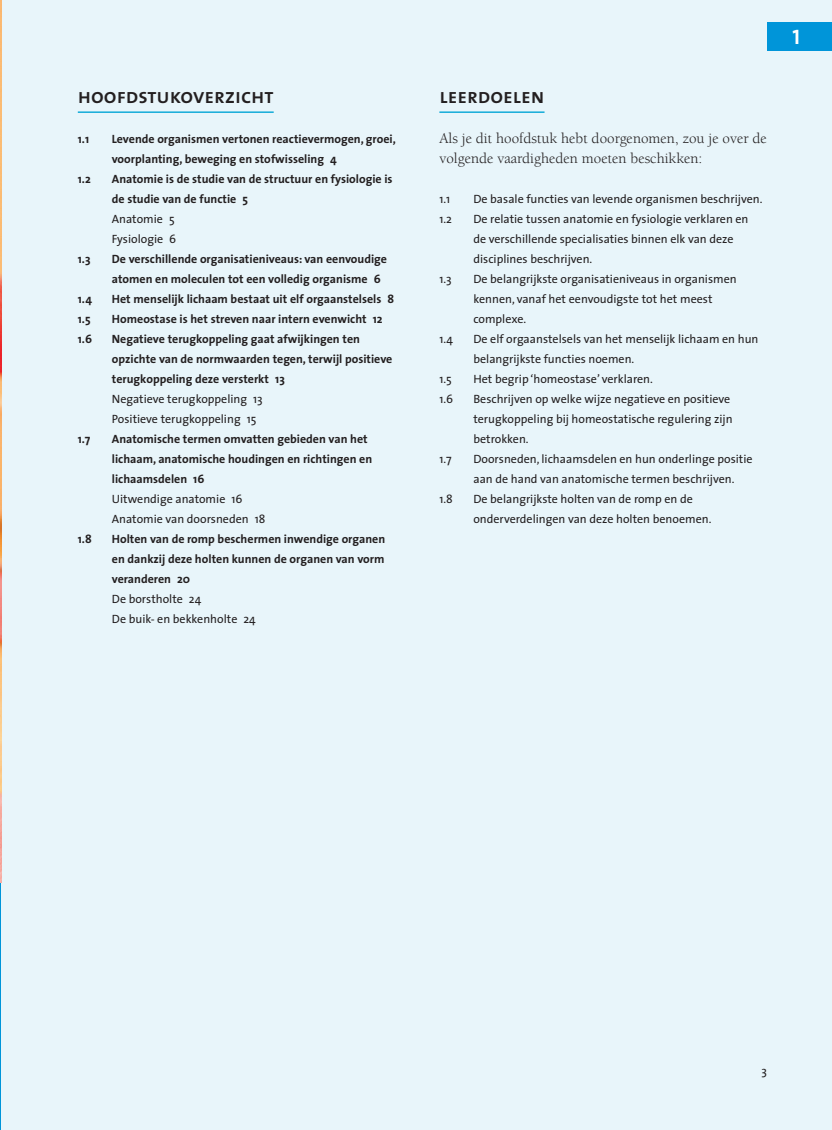
<style>
.page{position:relative;width:832px;height:1130px;background:#fff}
.page>*{position:absolute;margin:0;border:0;box-sizing:border-box;transform-origin:0 0}
.t1{font:21px "The Sans Semi Bold Caps";color:#231f20}
.t2{font:21px "The Sans Bold Caps";color:#fff}
.t3{font:15px/20px "Berkeley";color:#231f20}
.t4{font:12px/20px "The Sans";color:#231f20}
.t5{font:700 12px/20px "The Sans";color:#231f20}
</style>
<div class="page">
<div style="left:1px;top:0;width:831px;height:1129px;background:#e8f5fa"></div>
<div style="left:767px;top:23px;width:65px;height:28px;background:#0095d9"></div>
<hr style="left:0;top:722px;width:1px;height:407px;background:#0095d9">
<img style="left:0;top:2px;width:1px;height:880px">
<hr style="left:78px;top:111px;width:196px;height:2px;background:#13abd8">
<hr style="left:439px;top:111px;width:105px;height:2px;background:#13abd8">
<h1 class="t1" style="left:78px;top:78px;width:197px">hoofdstukoverzicht</h1>
<p class="t5" style="left:78px;top:128px;width:13px">1.1</p>
<p class="t5" style="left:112px;top:128px;width:285px">Levende organismen vertonen reactievermogen, groei, voorplanting, beweging en stofwisseling 4</p>
<p class="t5" style="left:78px;top:168px;width:14px">1.2</p>
<p class="t5" style="left:112px;top:168px;width:282px">Anatomie is de studie van de structuur en fysiologie is de studie van de functie 5</p>
<p class="t4" style="left:112px;top:208px;width:66px">Anatomie 5<br>Fysiologie 6</p>
<p class="t5" style="left:78px;top:248px;width:14px">1.3</p>
<p class="t5" style="left:112px;top:248px;width:276px">De verschillende organisatieniveaus: van eenvoudige atomen en moleculen tot een volledig organisme 6</p>
<p class="t5" style="left:78px;top:288px;width:16px">1.4</p>
<p class="t5" style="left:112px;top:288px;width:284px">Het menselijk lichaam bestaat uit elf orgaanstelsels 8</p>
<p class="t5" style="left:78px;top:308px;width:14px">1.5</p>
<p class="t5" style="left:112px;top:308px;width:272px">Homeostase is het streven naar intern evenwicht 12</p>
<p class="t5" style="left:78px;top:328px;width:16px">1.6</p>
<p class="t5" style="left:112px;top:328px;width:282px">Negatieve terugkoppeling gaat afwijkingen ten opzichte van de normwaarden tegen, terwijl positieve terugkoppeling deze versterkt 13</p>
<p class="t4" style="left:112px;top:388px;width:152px">Negatieve terugkoppeling 13<br>Positieve terugkoppeling 15</p>
<p class="t5" style="left:78px;top:428px;width:14px">1.7</p>
<p class="t5" style="left:112px;top:428px;width:262px">Anatomische termen omvatten gebieden van het lichaam, anatomische houdingen en richtingen en lichaamsdelen 16</p>
<p class="t4" style="left:112px;top:488px;width:155px">Uitwendige anatomie 16<br>Anatomie van doorsneden 18</p>
<p class="t5" style="left:78px;top:528px;width:15px">1.8</p>
<p class="t5" style="left:112px;top:528px;width:275px;text-align:justify">Holten van de romp beschermen inwendige organen en dankzij deze holten kunnen de organen van vorm veranderen 20</p>
<p class="t4" style="left:112px;top:588px;width:145px">De borstholte 24<br>De buik- en bekkenholte 24</p>
<h1 class="t1" style="left:439px;top:78px;width:107px">leerdoelen</h1>
<p class="t3" style="left:439px;top:128px;width:329px">Als je dit hoofdstuk hebt doorgenomen, zou je over de volgende vaardigheden moeten beschikken:</p>
<p class="t4" style="left:439px;top:188px;width:12px">1.1</p>
<p class="t4" style="left:473px;top:188px;width:290px">De basale functies van levende organismen beschrijven.</p>
<p class="t4" style="left:439px;top:208px;width:14px">1.2</p>
<p class="t4" style="left:473px;top:208px;width:276px">De relatie tussen anatomie en fysiologie verklaren en de verschillende specialisaties binnen elk van deze disciplines beschrijven.</p>
<p class="t4" style="left:439px;top:268px;width:14px">1.3</p>
<p class="t4" style="left:473px;top:268px;width:265px">De belangrijkste organisatieniveaus in organismen kennen, vanaf het eenvoudigste tot het meest complexe.</p>
<p class="t4" style="left:439px;top:328px;width:15px">1.4</p>
<p class="t4" style="left:473px;top:328px;width:286px">De elf orgaanstelsels van het menselijk lichaam en hun belangrijkste functies noemen.</p>
<p class="t4" style="left:439px;top:368px;width:14px">1.5</p>
<p class="t4" style="left:473px;top:368px;width:181px">Het begrip ‘homeostase’ verklaren.</p>
<p class="t4" style="left:439px;top:388px;width:15px">1.6</p>
<p class="t4" style="left:473px;top:388px;width:261px">Beschrijven op welke wijze negatieve en positieve terugkoppeling bij homeostatische regulering zijn betrokken.</p>
<p class="t4" style="left:439px;top:448px;width:14px">1.7</p>
<p class="t4" style="left:473px;top:448px;width:281px">Doorsneden, lichaamsdelen en hun onderlinge positie aan de hand van anatomische termen beschrijven.</p>
<p class="t4" style="left:439px;top:488px;width:15px">1.8</p>
<p class="t4" style="left:473px;top:488px;width:239px">De belangrijkste holten van de romp en de onderverdelingen van deze holten benoemen.</p>
<h1 class="t2" style="left:792px;top:19px;width:9px">1</h1>
<p class="t4" style="left:761px;top:1060px;width:7px">3</p>
</div>
